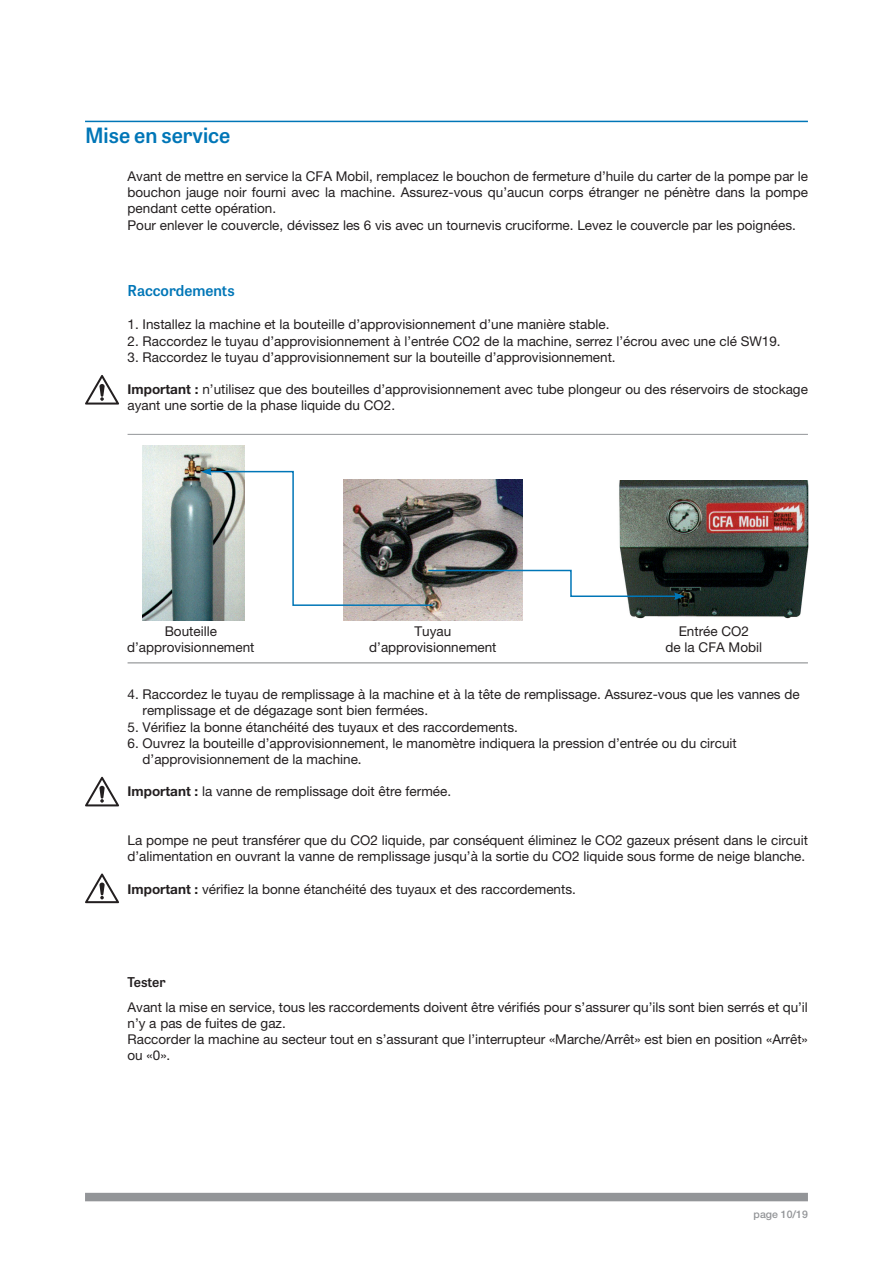
<style>
.page{position:relative;width:893px;height:1263px;background:#fff}
.page>*{position:absolute;margin:0;border:0;box-sizing:border-box;transform-origin:0 0}
.Titre_niv_1{font:600 21px "Tablet Gothic";color:#0076b7}
.Titre_niv_2{font:600 15px "Tablet Gothic";color:#0076b7}
.Texte_standard{font:13.5px/16.2px "Helvetica Neue LT Pro";color:#231f20}
.Titre_niv_3{font:600 13.5px "Tablet Gothic";letter-spacing:-.01em;color:#231f20}
.t1{font:500 10.5px "Helvetica Neue LT Pro";color:#939598}
.s1{font-weight:700}
</style>
<div class="page">
<div style="left:85px;top:1193px;width:723px;height:8px;background:#939598"></div>
<hr style="left:85px;top:121px;width:723px;height:1px;background:#0076b7">
<svg style="left:85px;top:375px;width:34px;height:30px"></svg>
<svg style="left:85px;top:777px;width:34px;height:29px"></svg>
<svg style="left:85px;top:873px;width:34px;height:30px"></svg>
<hr style="left:128px;top:434px;width:680px;height:1px;background:#939598">
<hr style="left:128px;top:662px;width:680px;height:1px;background:#808285">
<img style="left:343px;top:607px;width:179px;height:13px">
<img style="left:628px;top:480px;width:181px;height:139px">
<img style="left:142px;top:446px;width:103px;height:175px">
<img style="left:201px;top:468px;width:484px;height:139px">
<p class="Titre_niv_1" style="left:85px;top:121px;width:147px">Mise en service</p>
<p class="Texte_standard" style="left:128px;top:168px;width:682px">Avant de mettre en service la CFA Mobil, remplacez le bouchon de fermeture d’huile du carter de la pompe par le</p>
<p class="Texte_standard" style="left:128px;top:184px;width:682px">bouchon jauge noir fourni avec la machine. Assurez-vous qu’aucun corps étranger ne pénètre dans la pompe pendant cette opération.</p>
<p class="Texte_standard" style="left:128px;top:216px;width:670px">Pour enlever le couvercle, dévissez les 6 vis avec un tournevis cruciforme. Levez le couvercle par les poignées.</p>
<p class="Titre_niv_2" style="left:128px;top:280px;width:109px">Raccordements</p>
<p class="Texte_standard" style="left:128px;top:316px;width:483px">1. Installez la machine et la bouteille d’approvisionnement d’une manière stable.</p>
<p class="Texte_standard" style="left:128px;top:332px;width:655px">2. Raccordez le tuyau d’approvisionnement à l’entrée CO2 de la machine, serrez l’écrou avec une clé SW19.</p>
<p class="Texte_standard" style="left:128px;top:349px;width:490px">3. Raccordez le tuyau d’approvisionnement sur la bouteille d’approvisionnement.</p>
<p class="Texte_standard" style="left:128px;top:381px;width:682px"><span class="s1">Important :</span> n’utilisez que des bouteilles d’approvisionnement avec tube plongeur ou des réservoirs de stockage ayant une sortie de la phase liquide du CO2.</p>
<p class="Texte_standard" style="left:165px;top:623px;width:54px">Bouteille</p>
<p class="Texte_standard" style="left:127px;top:639px;width:129px">d’approvisionnement</p>
<p class="Texte_standard" style="left:415px;top:623px;width:38px">Tuyau</p>
<p class="Texte_standard" style="left:369px;top:639px;width:129px">d’approvisionnement</p>
<p class="Texte_standard" style="left:679px;top:623px;width:72px">Entrée CO2</p>
<p class="Texte_standard" style="left:666px;top:639px;width:98px">de la CFA Mobil</p>
<p class="Texte_standard" style="left:128px;top:686px;width:674px">4. Raccordez le tuyau de remplissage à la machine et à la tête de remplissage. Assurez-vous que les vannes de</p>
<p class="Texte_standard" style="left:143px;top:702px;width:287px">remplissage et de dégazage sont bien fermées.</p>
<p class="Texte_standard" style="left:128px;top:718px;width:392px">5. Vérifiez la bonne étanchéité des tuyaux et des raccordements.</p>
<p class="Texte_standard" style="left:128px;top:735px;width:611px">6. Ouvrez la bouteille d’approvisionnement, le manomètre indiquera la pression d’entrée ou du circuit</p>
<p class="Texte_standard" style="left:143px;top:751px;width:221px">d’approvisionnement de la machine.</p>
<p class="Texte_standard" style="left:128px;top:783px;width:325px"><span class="s1">Important :</span> la vanne de remplissage doit être fermée.</p>
<p class="Texte_standard" style="left:128px;top:832px;width:682px">La pompe ne peut transférer que du CO2 liquide, par conséquent éliminez le CO2 gazeux présent dans le circuit d’alimentation en ouvrant la vanne de remplissage jusqu’à la sortie du CO2 liquide sous forme de neige blanche.</p>
<p class="Texte_standard" style="left:128px;top:880px;width:450px"><span class="s1">Important :</span> vérifiez la bonne étanchéité des tuyaux et des raccordements.</p>
<p class="Titre_niv_3" style="left:128px;top:972px;width:40px">Tester</p>
<p class="Texte_standard" style="left:128px;top:998px;width:682px">Avant la mise en service, tous les raccordements doivent être vérifiés pour s’assurer qu’ils sont bien serrés et qu’il n’y a pas de fuites de gaz.</p>
<p class="Texte_standard" style="left:128px;top:1031px;width:682px">Raccorder la machine au secteur tout en s’assurant que l’interrupteur «Marche/Arrêt» est bien en position «Arrêt» ou «0».</p>
<p class="t1" style="left:754px;top:1208px;width:56px">page 10/19</p>
</div>
